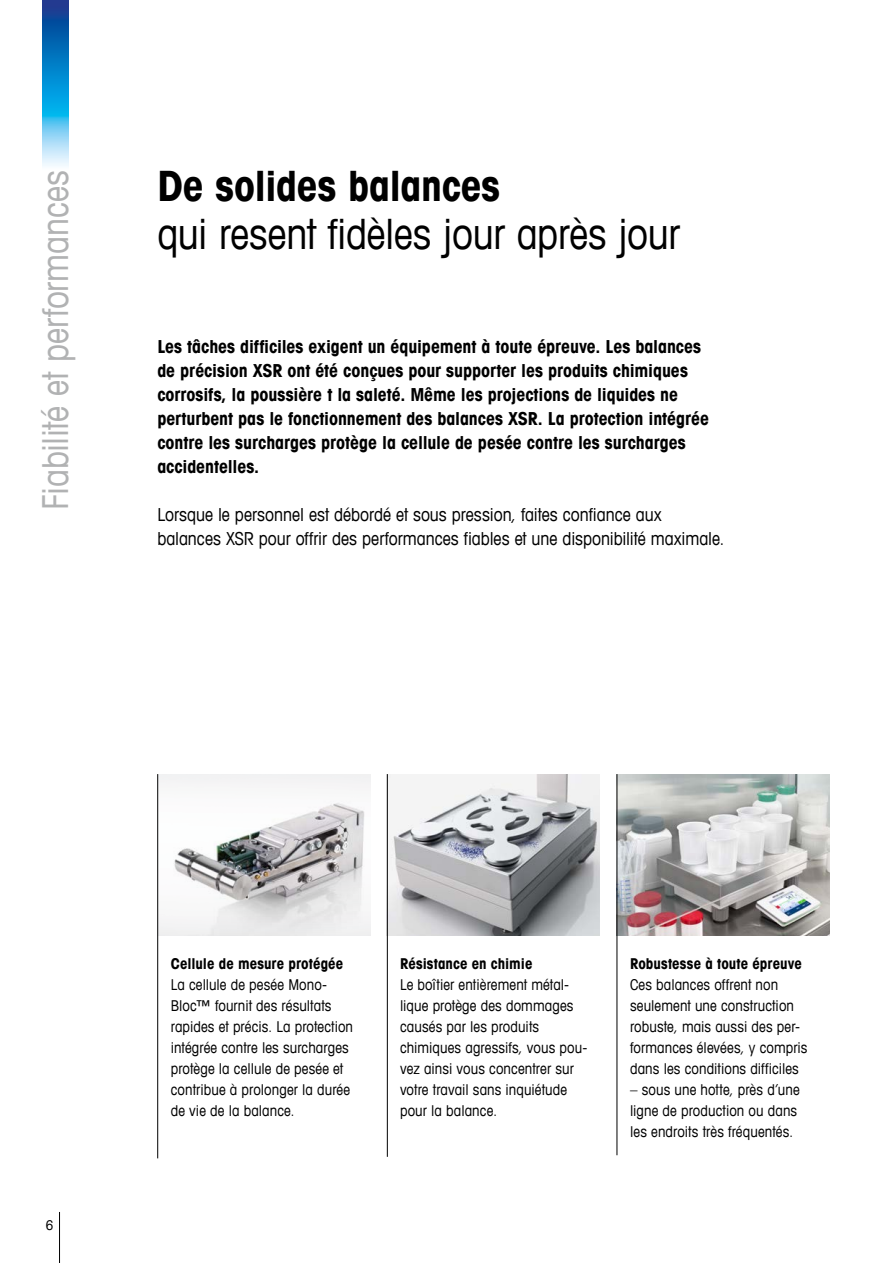
<style>
.page{position:relative;width:893px;height:1263px;background:#fff}
.page>*{position:absolute;margin:0;border:0;box-sizing:border-box;transform-origin:0 0}
.t1{font:condensed 42px "Avant Garde Com";letter-spacing:-.01em;color:#000}
.t2{font:700 condensed 42px "Avant Garde Com";letter-spacing:-.01em;color:#000}
.t3{font:condensed 36px "Avant Garde Com";letter-spacing:-.005em;color:#b1b2b3}
.t4{font:700 condensed 18px/24px "Avant Garde Com";letter-spacing:-.005em;color:#000}
.t5{font:condensed 18px/24px "Avant Garde Com";color:#000}
.t6{font:condensed 15px/21px "Avant Garde Com";letter-spacing:.005em;color:#000}
.t7{font:700 condensed 15px "Avant Garde Com";letter-spacing:.005em;color:#000}
.t8{font:condensed 13.5px "Avant Garde Com";color:#000}
</style>
<div class="page">
<hr style="left:59px;top:1212px;width:1px;height:51px;background:#000">
<img style="left:43px;top:0;width:25px;height:166px">
<img style="left:618px;top:774px;width:211px;height:162px">
<img style="left:388px;top:774px;width:212px;height:162px">
<img style="left:158px;top:774px;width:213px;height:162px">
<hr style="left:157px;top:774px;width:1px;height:384px;background:#000">
<hr style="left:387px;top:774px;width:1px;height:383px;background:#000">
<hr style="left:617px;top:774px;width:1px;height:381px;background:#000">
<h2 class="t3" style="left:33px;top:510px;width:341px;rotate:-90deg">Fiabilité et performances</h2>
<h1 class="t2" style="left:157px;top:158px;width:344px">De solides balances</h1>
<h1 class="t1" style="left:157px;top:207px;width:524px">qui resent fidèles jour après jour</h1>
<p class="t4" style="left:157px;top:334px;width:553px">Les tâches difficiles exigent un équipement à toute épreuve. Les balances de précision XSR ont été conçues pour supporter les produits chimiques corrosifs, la poussière t la saleté. Même les projections de liquides ne perturbent pas le fonctionnement des balances XSR. La protection intégrée contre les surcharges protège la cellule de pesée contre les surcharges accidentelles.</p>
<p class="t5" style="left:157px;top:502px;width:569px">Lorsque le personnel est débordé et sous pression, faites confiance aux balances XSR pour offrir des performances fiables et une disponibilité maximale.</p>
<p class="t8" style="left:46px;top:1217px;width:9px">6</p>
<p class="t7" style="left:171px;top:953px;width:174px">Cellule de mesure protégée</p>
<p class="t6" style="left:171px;top:973px;width:184px">La cellule de pesée Mono-<br>Bloc™ fournit des résultats rapides et précis. La protection intégrée contre les surcharges protège la cellule de pesée et contribue à prolonger la durée de vie de la balance.</p>
<p class="t7" style="left:400px;top:953px;width:134px">Résistance en chimie</p>
<p class="t6" style="left:400px;top:973px;width:189px">Le boîtier entièrement métal&shy;lique protège des dommages causés par les produits chimiques agressifs, vous pou&shy;vez ainsi vous concentrer sur votre travail sans inquiétude pour la balance.</p>
<p class="t7" style="left:630px;top:953px;width:173px">Robustesse à toute épreuve</p>
<p class="t6" style="left:630px;top:973px;width:179px">Ces balances offrent non seulement une construction robuste, mais aussi des per&shy;formances élevées, y compris dans les conditions difficiles</p>
<p class="t6" style="left:630px;top:1078px;width:171px">– sous une hotte, près d’une ligne de production ou dans les endroits très fréquentés.</p>
</div>
